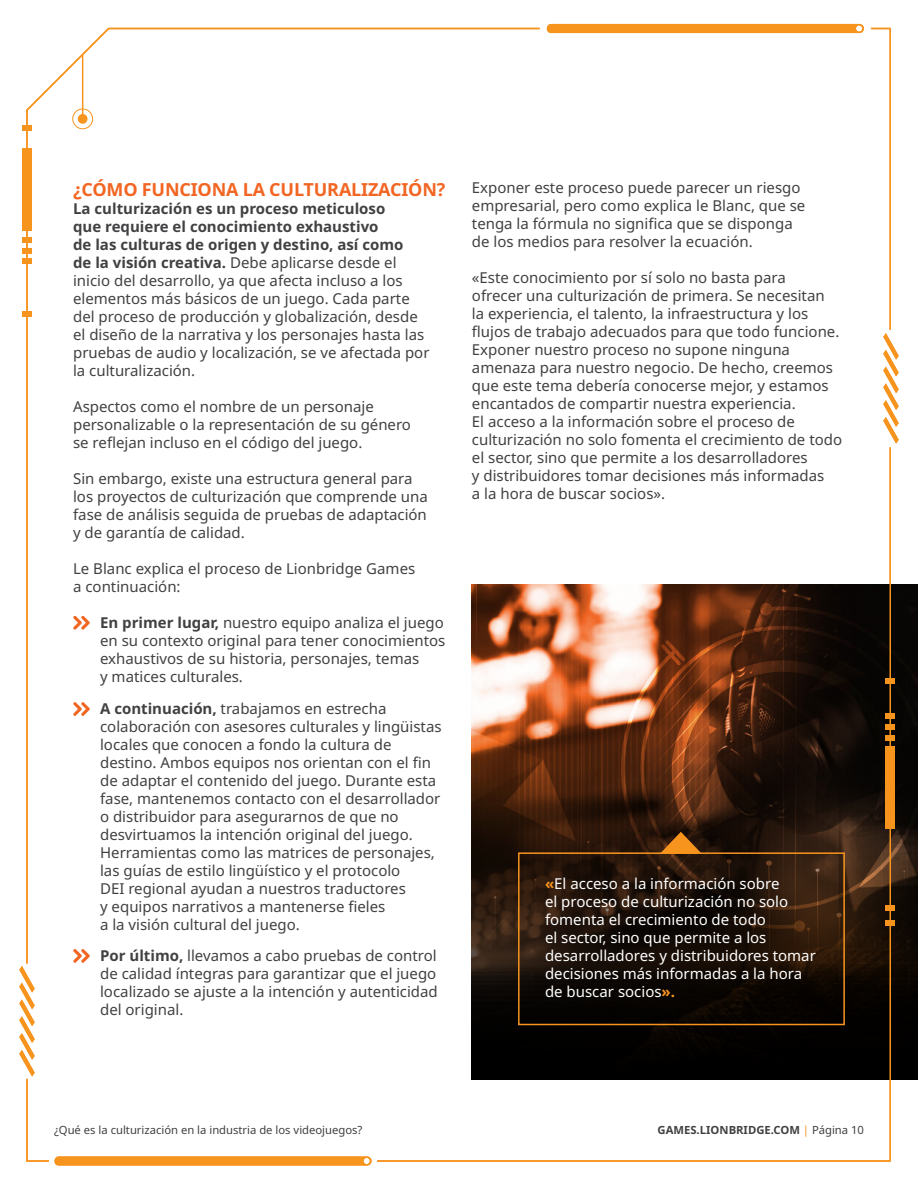
<style>
.page{position:relative;width:918px;height:1188px;background:#fff}
.page>*{position:absolute;margin:0;border:0;box-sizing:border-box;transform-origin:0 0}
.t1{font:700 18px "Noto Sans";letter-spacing:-.01em;color:#f26522}
.t2{font:15px/18px "Noto Sans";color:#414042}
.t3{font:15px/18px "Noto Sans";color:#fff}
.t4{font:11.25px "Noto Sans";color:#414042}
.t5{font:700 11.25px "Noto Sans";color:#414042}
.s1{font-weight:700}
.s2{font-weight:700;color:#f7941e}
.s3{font-weight:400;color:#f7941e}
.s4{font-weight:400}
</style>
<div class="page">
<img style="left:472px;top:584px;width:446px;height:199px">
<svg style="left:472px;top:783px;width:446px;height:296px;background:#140b05"></svg>
<svg style="left:759px;top:602px;width:159px;height:4px"></svg>
<svg style="left:607px;top:640px;width:199px;height:294px;background:#5c4538"></svg>
<svg style="left:621px;top:606px;width:297px;height:324px;background:#3e271a"></svg>
<svg style="left:656px;top:645px;width:241px;height:186px;background:#381b0c"></svg>
<hr style="left:82px;top:55px;width:1px;height:63px;background:#f7941e">
<div style="left:78px;top:114px;width:10px;height:10px;background:#f7941e;border-radius:50%"></div>
<div style="left:72px;top:109px;width:21px;height:20px;border:1px solid #f7941e;border-radius:50%"></div>
<svg style="left:73px;top:616px;width:17px;height:14px"></svg>
<svg style="left:73px;top:702px;width:17px;height:14px"></svg>
<svg style="left:73px;top:949px;width:17px;height:14px"></svg>
<hr style="left:26px;top:110px;width:2px;height:853px;background:#f7941e">
<hr style="left:890px;top:29px;width:1px;height:300px;background:#f7941e">
<hr style="left:890px;top:448px;width:1px;height:712px;background:#f7941e">
<svg style="left:19px;top:966px;width:16px;height:111px"></svg>
<svg style="left:883px;top:333px;width:16px;height:111px"></svg>
<div style="left:547px;top:24px;width:317px;height:9px;background:#f7941e"></div>
<svg style="left:54px;top:1156px;width:318px;height:10px;background:#f7992a"></svg>
<div style="left:22px;top:148px;width:9px;height:83px;background:#f7941e"></div>
<div style="left:22px;top:237px;width:9px;height:6px;background:#f7941e"></div>
<div style="left:22px;top:258px;width:9px;height:6px;background:#f7941e"></div>
<div style="left:22px;top:248px;width:9px;height:5px;background:#f7941e"></div>
<div style="left:22px;top:125px;width:9px;height:6px;background:#f7941e"></div>
<div style="left:22px;top:311px;width:9px;height:6px;background:#f7941e"></div>
<hr style="left:109px;top:28px;width:430px;height:1px;background:#f7941e">
<svg style="left:26px;top:27px;width:85px;height:85px"></svg>
<div style="left:886px;top:746px;width:9px;height:83px;background:#f7941e"></div>
<div style="left:886px;top:735px;width:9px;height:5px;background:#f7941e"></div>
<div style="left:886px;top:714px;width:9px;height:5px;background:#f7941e"></div>
<div style="left:886px;top:724px;width:9px;height:6px;background:#f7941e"></div>
<div style="left:886px;top:679px;width:9px;height:5px;background:#f7941e"></div>
<div style="left:886px;top:905px;width:9px;height:6px;background:#f7941e"></div>
<div style="left:886px;top:920px;width:9px;height:5px;background:#f7941e"></div>
<hr style="left:378px;top:1160px;width:512px;height:2px;background:#f7941e">
<hr style="left:27px;top:1160px;width:21px;height:2px;background:#f7941e">
<svg style="left:872px;top:28px;width:18px;height:1px"></svg>
<hr style="left:26px;top:1079px;width:2px;height:82px;background:#f7941e">
<div style="left:518px;top:852px;width:327px;height:173px;border:2px solid #f7941e"></div>
<svg style="left:660px;top:832px;width:42px;height:22px"></svg>
<p class="t1" style="left:73px;top:180px;width:374px">¿CÓMO FUNCIONA LA CULTURALIZACIÓN?</p>
<p class="t2" style="left:73px;top:200px;width:358px"><span class="s1">La culturización es un proceso meticuloso<br>que requiere el conocimiento exhaustivo<br>de las culturas de origen y destino, así como<br>de la visión creativa.</span> Debe aplicarse desde el inicio del desarrollo, ya que afecta incluso a los elementos más básicos de un juego. Cada parte del proceso de producción y globalización, desde el diseño de la narrativa y los personajes hasta las pruebas de audio y localización, se ve afectada por la culturalización.</p>
<p class="t2" style="left:73px;top:398px;width:339px">Aspectos como el nombre de un personaje personalizable o la representación de su género se reflejan incluso en el código del juego.</p>
<p class="t2" style="left:73px;top:470px;width:356px">Sin embargo, existe una estructura general para los proyectos de culturización que comprende una fase de análisis seguida de pruebas de adaptación y de garantía de calidad.</p>
<p class="t2" style="left:73px;top:560px;width:344px">Le Blanc explica el proceso de Lionbridge Games a continuación:</p>
<p class="t2" style="left:100px;top:614px;width:347px"><span class="s1">En primer lugar,</span> nuestro equipo analiza el juego en su contexto original para tener conocimientos exhaustivos de su historia, personajes, temas<br>y matices culturales.</p>
<p class="t2" style="left:100px;top:700px;width:343px"><span class="s1">A continuación,</span> trabajamos en estrecha colaboración con asesores culturales y lingüistas locales que conocen a fondo la cultura de destino. Ambos equipos nos orientan con el fin de adaptar el contenido del juego. Durante esta fase, mantenemos contacto con el desarrollador o distribuidor para asegurarnos de que no desvirtuamos la intención original del juego.<br>Herramientas como las matrices de personajes, las guías de estilo lingüístico y el protocolo<br>DEI regional ayudan a nuestros traductores<br>y equipos narrativos a mantenerse fieles<br>a la visión cultural del juego.</p>
<p class="t2" style="left:100px;top:947px;width:339px;text-align:justify"><span class="s1">Por último,</span> llevamos a cabo pruebas de control de calidad íntegras para garantizar que el juego localizado se ajuste a la intención y autenticidad del original.</p>
<p class="t2" style="left:472px;top:179px;width:335px">Exponer este proceso puede parecer un riesgo empresarial, pero como explica le Blanc, que se tenga la fórmula no significa que se disponga de los medios para resolver la ecuación.</p>
<p class="t2" style="left:472px;top:269px;width:372px">«Este conocimiento por sí solo no basta para<br>ofrecer una culturización de primera. Se necesitan<br>la experiencia, el talento, la infraestructura y los flujos de trabajo adecuados para que todo funcione.<br>Exponer nuestro proceso no supone ninguna amenaza para nuestro negocio. De hecho, creemos que este tema debería conocerse mejor, y estamos encantados de compartir nuestra experiencia.<br>El acceso a la información sobre el proceso de culturización no solo fomenta el crecimiento de todo el sector, sino que permite a los desarrolladores<br>y distribuidores tomar decisiones más informadas<br>a la hora de buscar socios».</p>
<p class="t3" style="left:545px;top:875px;width:272px"><span class="s2">«</span>El acceso a la información sobre<br>el proceso de culturización no solo fomenta el crecimiento de todo<br>el sector, sino que permite a los desarrolladores y distribuidores tomar decisiones más informadas a la hora de buscar socios<span class="s2">».</span></p>
<p class="t4" style="left:54px;top:1124px;width:310px">¿Qué es la culturización en la industria de los videojuegos?</p>
<p class="t5" style="left:658px;top:1124px;width:208px">GAMES.LIONBRIDGE.COM <span class="s3">|</span> <span class="s4">Página 10</span></p>
</div>
